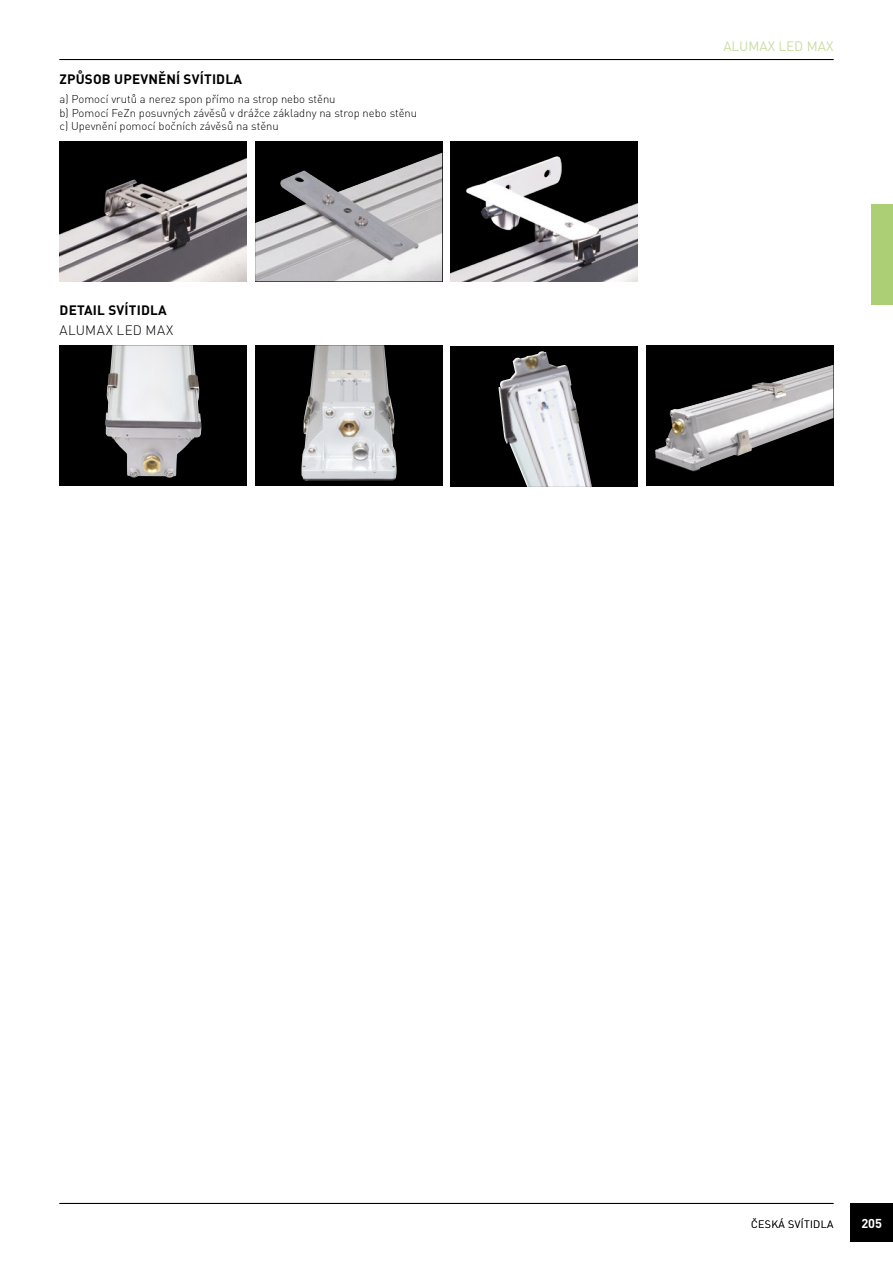
<style>
.page{position:relative;width:893px;height:1263px;background:#fff}
.page>*{position:absolute;margin:0;border:0;box-sizing:border-box;transform-origin:0 0}
.t1{font:700 13.5px "DINOT";letter-spacing:.015em;color:#000}
.t2{font:13.5px "DINOT";color:#c8dea3}
.t3{font:300 13.5px "DINOT";letter-spacing:.035em;color:#000}
.t4{font:700 12.75px "DINOT";color:#fff}
.t5{font:300 11.25px/13.5px "DINOT";color:#000}
.t6{font:300 10.5px "DINOT";letter-spacing:.035em;color:#000}
</style>
<div class="page">
<div style="left:850px;top:1203px;width:43px;height:38px;background:#000"></div>
<hr style="left:60px;top:59px;width:773px;height:1px;background:#000">
<hr style="left:60px;top:1203px;width:773px;height:1px;background:#000">
<div style="left:872px;top:204px;width:21px;height:100px;background:#accf76"></div>
<div style="left:60px;top:345px;width:187px;height:140px;background:#000"></div>
<img style="left:105px;top:345px;width:96px;height:133px">
<div style="left:646px;top:345px;width:187px;height:140px;background:#000"></div>
<img style="left:655px;top:365px;width:178px;height:107px">
<div style="left:255px;top:345px;width:187px;height:140px;background:#000"></div>
<img style="left:301px;top:345px;width:96px;height:136px">
<div style="left:451px;top:347px;width:187px;height:140px;background:#000"></div>
<img style="left:498px;top:351px;width:94px;height:136px">
<img style="left:451px;top:141px;width:187px;height:140px">
<img style="left:60px;top:141px;width:187px;height:140px">
<svg style="left:255px;top:141px;width:187px;height:140px;background:#89888a"></svg>
<img style="left:314px;top:176px;width:24px;height:16px">
<p class="t1" style="left:60px;top:70px;width:184px">ZPŮSOB UPEVNĚNÍ SVÍTIDLA</p>
<p class="t5" style="left:60px;top:93px;width:359px">a) Pomocí vrutů a nerez spon přímo na strop nebo stěnu<br>b) Pomocí FeZn posuvných závěsů v drážce základny na strop nebo stěnu c) Upevnění pomocí bočních závěsů na stěnu</p>
<p class="t1" style="left:60px;top:301px;width:109px">DETAIL SVÍTIDLA</p>
<p class="t3" style="left:60px;top:321px;width:115px">ALUMAX LED MAX</p>
<p class="t2" style="left:723px;top:38px;width:112px">ALUMAX LED MAX</p>
<p class="t6" style="left:751px;top:1217px;width:84px">ČESKÁ SVÍTIDLA</p>
<p class="t4" style="left:861px;top:1214px;width:22px">205</p>
</div>
